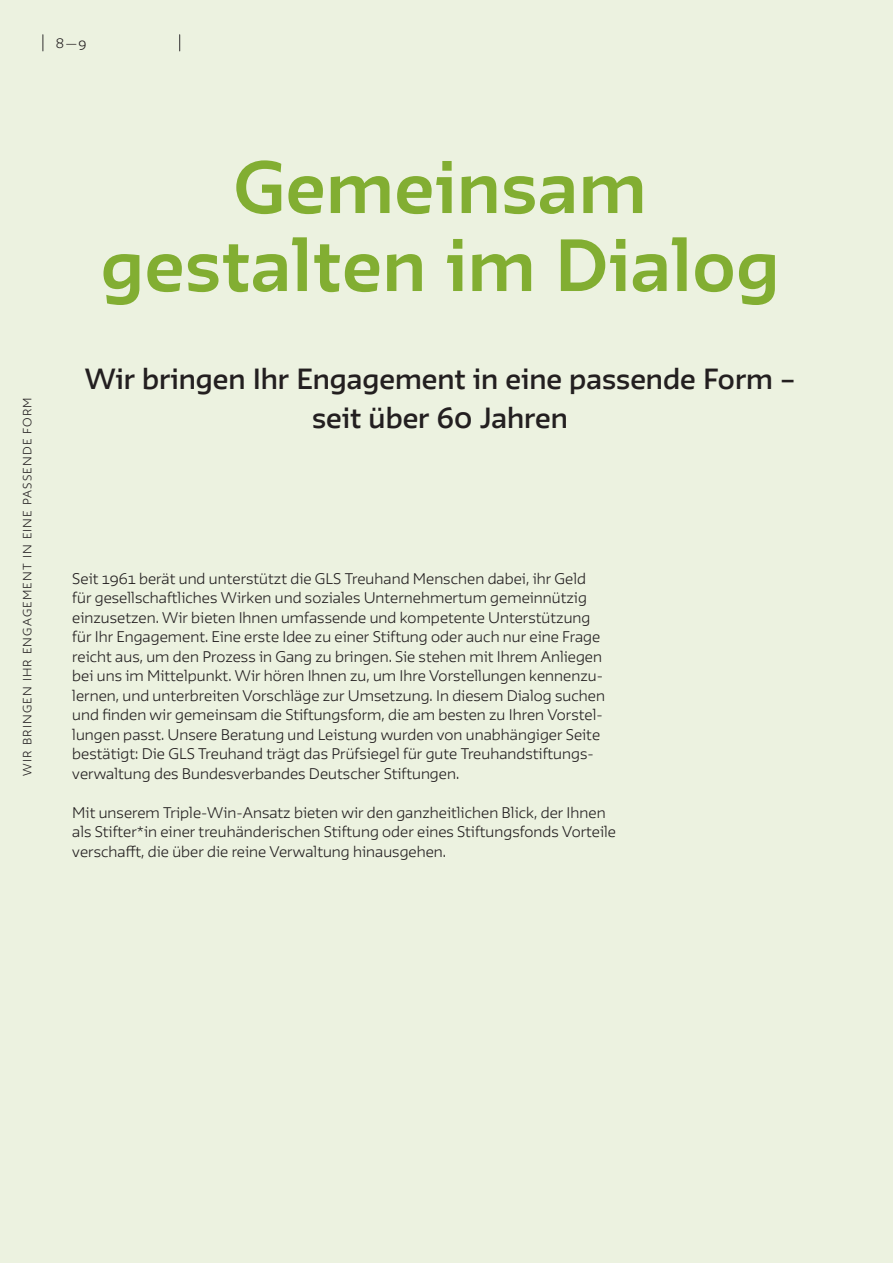
<style>
.page{position:relative;width:893px;height:1263px;background:#ecf2e0}
.page>*{position:absolute;margin:0;border:0;box-sizing:border-box;transform-origin:0 0}
.t1{font:700 64.5px/78px "GLS Irma";letter-spacing:.01em;color:#82ae32;text-align:center}
.t2{font:600 25.5px/39px "GLS Irma";color:#231f20;text-align:center}
.t3{font:300 13.5px/19.5px "GLS Irma";letter-spacing:.005em;color:#231f20}
.t4{font:300 12px "GLS Irma";color:#231f20}
.t5{font:300 10.5px "GLS Irma";letter-spacing:.11em;color:#231f20}
</style>
<div class="page">
<svg style="left:179px;top:35px;width:1px;height:16px"></svg>
<svg style="left:43px;top:35px;width:1px;height:16px"></svg>
<p class="t4" style="left:56px;top:35px;width:32px">8—9</p>
<p class="t5" style="left:20px;top:775px;width:380px;rotate:-90deg">WIR BRINGEN IHR ENGAGEMENT IN EINE PASSENDE FORM</p>
<h1 class="t1" style="left:101px;top:147px;width:680px">Gemeinsam gestalten im Dialog</h1>
<h2 class="t2" style="left:85px;top:358px;width:712px">Wir bringen Ihr Engagement in eine passende Form – seit über 60 Jahren</h2>
<p class="t3" style="left:72px;top:568px;width:534px">Seit 1961 berät und unterstützt die GLS Treuhand Menschen dabei, ihr Geld für gesellschaftliches Wirken und soziales Unternehmertum gemeinnützig einzusetzen. Wir bieten Ihnen umfassende und kompetente Unterstützung für Ihr Engagement. Eine erste Idee zu einer Stiftung oder auch nur eine Frage reicht aus, um den Prozess in Gang zu bringen. Sie stehen mit Ihrem Anliegen bei uns im Mittelpunkt. Wir hören Ihnen zu, um Ihre Vorstellungen kennenzu&shy;lernen, und unterbreiten Vorschläge zur Umsetzung. In diesem Dialog suchen und finden wir gemeinsam die Stiftungsform, die am besten zu Ihren Vorstel&shy;lungen passt. Unsere Beratung und Leistung wurden von unabhängiger Seite bestätigt: Die GLS Treuhand trägt das Prüfsiegel für gute Treuhandstiftungs&shy;verwaltung des Bundesverbandes Deutscher Stiftungen.</p>
<p class="t3" style="left:72px;top:802px;width:545px">Mit unserem Triple-Win-Ansatz bieten wir den ganzheitlichen Blick, der Ihnen als Stifter*in einer treuhänderischen Stiftung oder eines Stiftungsfonds Vorteile verschafft, die über die reine Verwaltung hinausgehen.</p>
</div>
